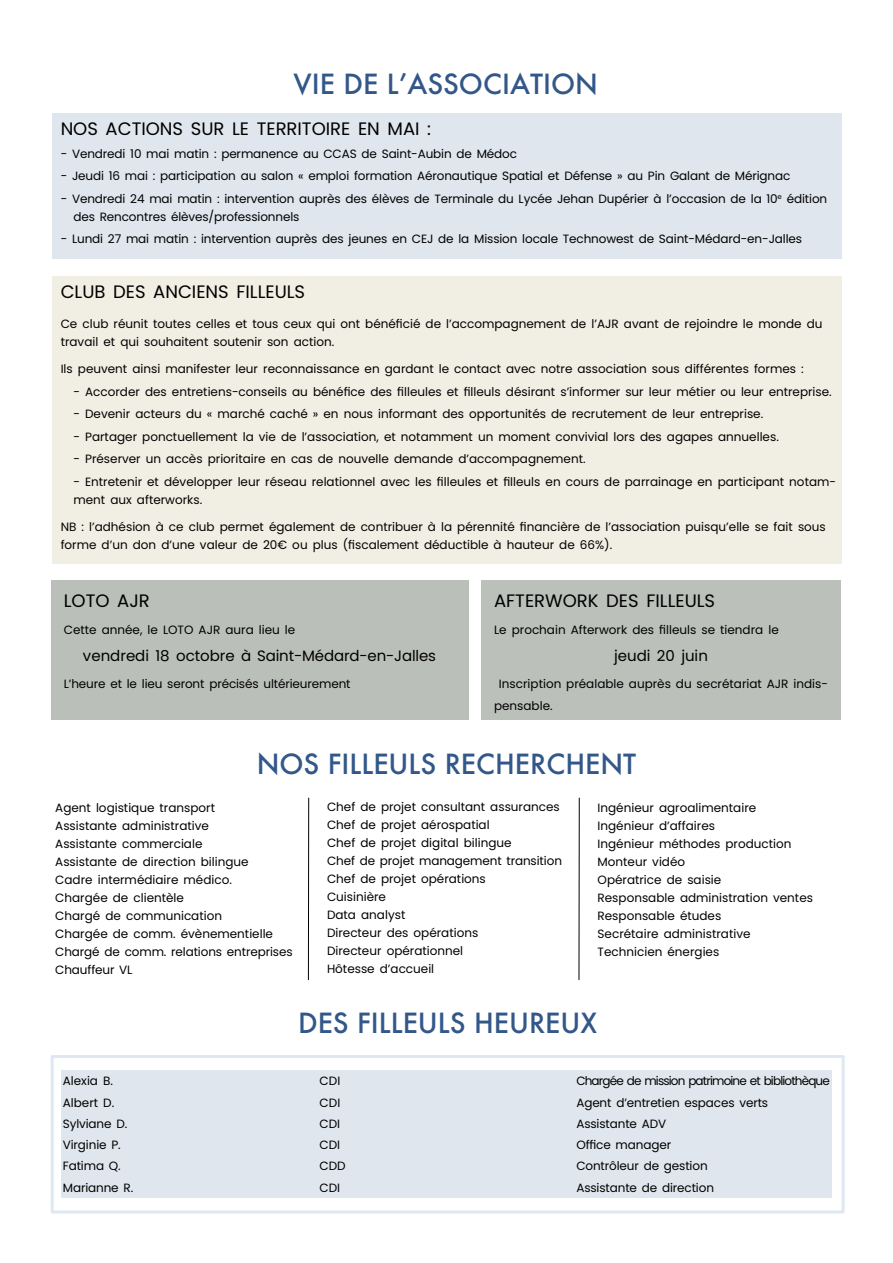
<style>
.page{position:relative;width:893px;height:1263px;background:#fff}
.page>*{position:absolute;margin:0;border:0;box-sizing:border-box;transform-origin:0 0}
.t1{font:500 27px "Futura";color:#325788}
.t2{font:18px "Poppins";color:#000}
.t3{font:15px "Poppins";color:#000}
.t4{font:12px/18px "Poppins";color:#000}
.t5{font:12px "Poppins";letter-spacing:-.07em;color:#000}
</style>
<div class="page">
<div style="left:61px;top:1070px;width:771px;height:128px;background:#dfe6ed"></div>
<div style="left:51px;top:1055px;width:794px;height:158px;border:3px solid #dfe7f2"></div>
<hr style="left:579px;top:798px;width:1px;height:182px;background:#000">
<hr style="left:308px;top:798px;width:1px;height:182px;background:#000">
<div style="left:52px;top:114px;width:790px;height:145px;background:#dfe6ed"></div>
<div style="left:52px;top:276px;width:789px;height:288px;background:#f1efe3"></div>
<div style="left:481px;top:581px;width:360px;height:139px;background:#bbc0bb"></div>
<div style="left:51px;top:581px;width:417px;height:139px;background:#bbbfba"></div>
<h1 class="t1" style="left:294px;top:66px;width:306px">VIE DE LʼASSOCIATION</h1>
<h2 class="t2" style="left:61px;top:119px;width:372px">NOS ACTIONS SUR LE TERRITOIRE EN MAI :</h2>
<p class="t4" style="left:61px;top:145px;width:458px">- Vendredi 10 mai matin : permanence au CCAS de Saint-Aubin de Médoc</p>
<p class="t4" style="left:61px;top:167px;width:731px">- Jeudi 16 mai : participation au salon « emploi formation Aéronautique Spatial et Défense » au Pin Galant de Mérignac</p>
<p class="t4" style="left:73px;top:190px;width:755px;text-indent:-13px">- Vendredi 24 mai matin : intervention auprès des élèves de Terminale du Lycée Jehan Dupérier à l’occasion de la 10<sup>e</sup> édition des Rencontres élèves/professionnels</p>
<p class="t4" style="left:61px;top:230px;width:743px">- Lundi 27 mai matin : intervention auprès des jeunes en CEJ de la Mission locale Technowest de Saint-Médard-en-Jalles</p>
<h2 class="t2" style="left:61px;top:281px;width:246px">CLUB DES ANCIENS FILLEULS</h2>
<p class="t4" style="left:61px;top:315px;width:763px">Ce club réunit toutes celles et tous ceux qui ont bénéficié de l’accompagnement de l’AJR avant de rejoindre le monde du travail et qui souhaitent soutenir son action.</p>
<p class="t4" style="left:61px;top:360px;width:745px">Ils peuvent ainsi manifester leur reconnaissance en gardant le contact avec notre association sous différentes formes :</p>
<p class="t4" style="left:73px;top:382px;width:760px">- Accorder des entretiens-conseils au bénéfice des filleules et filleuls désirant s’informer sur leur métier ou leur entreprise.</p>
<p class="t4" style="left:73px;top:405px;width:691px">- Devenir acteurs du « marché caché » en nous informant des opportunités de recrutement de leur entreprise.</p>
<p class="t4" style="left:73px;top:427px;width:707px">- Partager ponctuellement la vie de l’association, et notamment un moment convivial lors des agapes annuelles.</p>
<p class="t4" style="left:73px;top:450px;width:514px">- Préserver un accès prioritaire en cas de nouvelle demande d’accompagnement.</p>
<p class="t4" style="left:73px;top:472px;width:764px">- Entretenir et développer leur réseau relationnel avec les filleules et filleuls en cours de parrainage en participant notam&shy;ment aux afterworks.</p>
<p class="t4" style="left:61px;top:517px;width:767px">NB : l’adhésion à ce club permet également de contribuer à la pérennité financière de l’association puisqu’elle se fait sous forme d’un don d’une valeur de 20€ ou plus (fiscalement déductible à hauteur de 66%).</p>
<h2 class="t2" style="left:64px;top:590px;width:88px">LOTO AJR</h2>
<p class="t4" style="left:64px;top:621px;width:233px">Cette année, le LOTO AJR aura lieu le</p>
<p class="t3" style="left:83px;top:647px;width:355px">vendredi 18 octobre à Saint-Médard-en-Jalles</p>
<p class="t4" style="left:64px;top:675px;width:288px">L’heure et le lieu seront précisés ultérieurement</p>
<h2 class="t2" style="left:494px;top:590px;width:223px">AFTERWORK DES FILLEULS</h2>
<p class="t4" style="left:494px;top:621px;width:286px">Le prochain Afterwork des filleuls se tiendra le</p>
<p class="t3" style="left:614px;top:647px;width:95px">jeudi 20 juin</p>
<p class="t4" style="left:494px;top:672px;width:335px;line-height:22.5px;text-indent:5px">Inscription préalable auprès du secrétariat AJR indis&shy;pensable.</p>
<h1 class="t1" style="left:257px;top:745px;width:381px">NOS FILLEULS RECHERCHENT</h1>
<p class="t4" style="left:55px;top:798px;width:239px">Agent logistique transport<br>Assistante administrative<br>Assistante commerciale<br>Assistante de direction bilingue<br>Cadre intermédiaire médico.<br>Chargée de clientèle<br>Chargé de communication<br>Chargée de comm. évènementielle<br>Chargé de comm. relations entreprises<br>Chauffeur VL</p>
<p class="t4" style="left:327px;top:798px;width:237px">Chef de projet consultant assurances<br>Chef de projet aérospatial<br>Chef de projet digital bilingue<br>Chef de projet management transition<br>Chef de projet opérations<br>Cuisinière<br>Data analyst<br>Directeur des opérations<br>Directeur opérationnel<br>Hôtesse d’accueil</p>
<p class="t4" style="left:598px;top:798px;width:217px">Ingénieur agroalimentaire<br>Ingénieur d’affaires<br>Ingénieur méthodes production<br>Monteur vidéo<br>Opératrice de saisie<br>Responsable administration ventes<br>Responsable études<br>Secrétaire administrative<br>Technicien énergies</p>
<h1 class="t1" style="left:298px;top:1004px;width:301px">DES FILLEULS HEUREUX</h1>
<p class="t4" style="left:63px;top:1072px;width:52px">Alexia B.</p>
<p class="t4" style="left:320px;top:1072px;width:22px">CDI</p>
<p class="t5" style="left:576px;top:1074px;width:255px">Chargée de mission patrimoine et bibliothèque</p>
<p class="t4" style="left:63px;top:1093px;width:53px">Albert D.</p>
<p class="t4" style="left:320px;top:1093px;width:22px">CDI</p>
<p class="t4" style="left:576px;top:1093px;width:193px">Agent d’entretien espaces verts</p>
<p class="t4" style="left:63px;top:1115px;width:66px">Sylviane D.</p>
<p class="t4" style="left:320px;top:1115px;width:22px">CDI</p>
<p class="t4" style="left:576px;top:1115px;width:91px">Assistante ADV</p>
<p class="t4" style="left:63px;top:1136px;width:59px">Virginie P.</p>
<p class="t4" style="left:320px;top:1136px;width:22px">CDI</p>
<p class="t4" style="left:576px;top:1136px;width:96px">Office manager</p>
<p class="t4" style="left:63px;top:1157px;width:59px">Fatima Q.</p>
<p class="t4" style="left:320px;top:1157px;width:27px">CDD</p>
<p class="t4" style="left:576px;top:1157px;width:133px">Contrôleur de gestion</p>
<p class="t4" style="left:63px;top:1178px;width:72px">Marianne R.</p>
<p class="t4" style="left:320px;top:1178px;width:22px">CDI</p>
<p class="t4" style="left:576px;top:1178px;width:139px">Assistante de direction</p>
</div>
